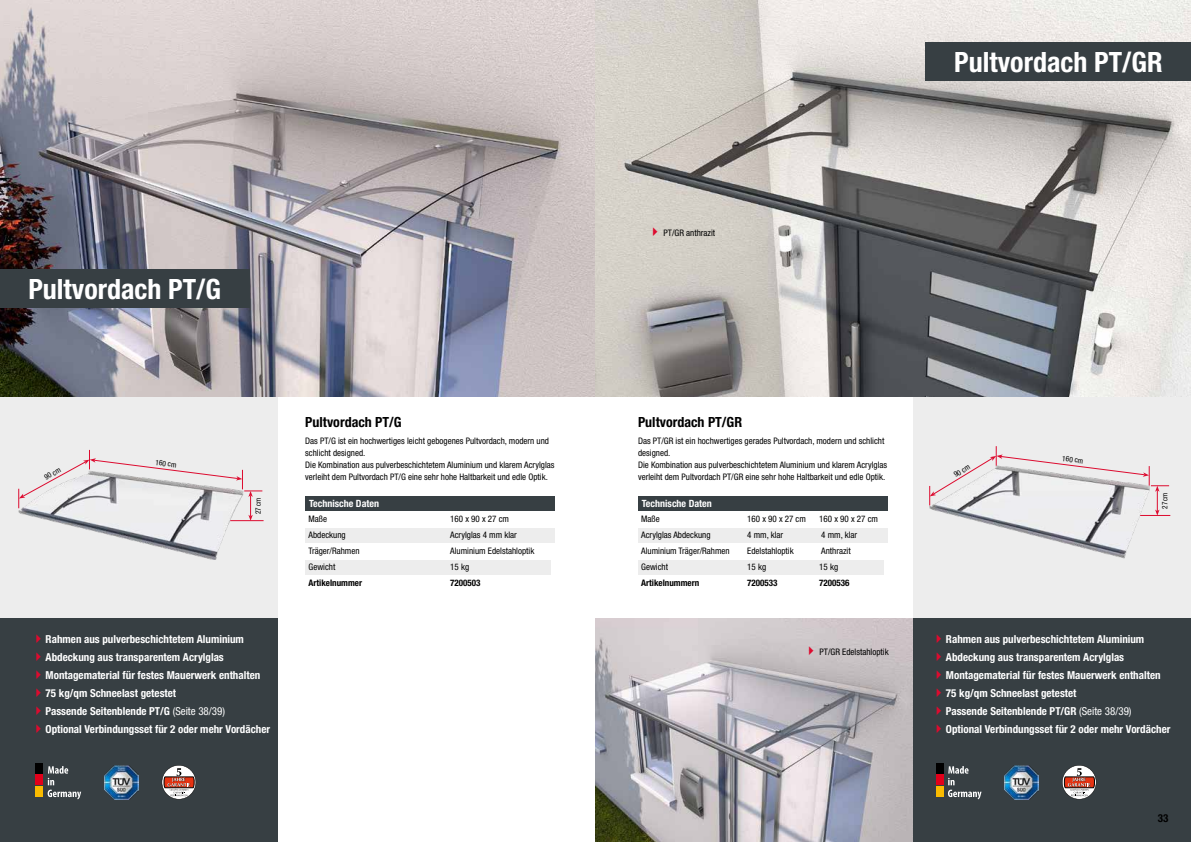
<style>
.page{position:relative;width:1191px;height:842px;background:#fff}
.page>*{position:absolute;margin:0;border:0;box-sizing:border-box;transform-origin:0 0}
.t1{font:700 condensed 28px "Helvetica Neue LT Pro";color:#fff}
.t2{font:700 condensed 14px "Helvetica Neue LT Pro";color:#000}
.t3{font:700 condensed 11px/18px "Helvetica Neue LT Pro";color:#fff}
.t4{font:700 condensed 11px "Helvetica Neue LT Pro";color:#000}
.t5{font:700 condensed 10px "Helvetica Neue LT Pro";color:#fff}
.t6{font:condensed 9px/12px "Helvetica Neue LT Pro";color:#000}
.t7{font:700 condensed 9px "Helvetica Neue LT Pro";color:#000}
.t8{font:condensed 7.5px "Helvetica Neue LT Pro";color:#000}
.t9{font:condensed 7.5px "Helvetica Neue LT Pro";color:#000;scale:.95 1}
.s1{font-weight:400}
</style>
<div class="page">
<div style="left:0;top:355px;width:278px;height:344px;background:#ededed"></div>
<div style="left:913px;top:348px;width:278px;height:344px;background:#ededed"></div>
<img style="left:18px;top:488px;width:240px;height:71px">
<img style="left:0;top:0;width:1191px;height:397px">
<div style="left:0;top:618px;width:278px;height:224px;background:#373f43"></div>
<img style="left:957px;top:516px;width:183px;height:43px">
<img style="left:595px;top:618px;width:318px;height:224px">
<div style="left:913px;top:618px;width:278px;height:224px;background:#373f43"></div>
<div style="left:305px;top:560px;width:246px;height:15px;background:#ededed"></div>
<hr style="left:230px;top:520px;width:33px;height:1px;background:#dd0b2f">
<svg style="left:19px;top:450px;width:243px;height:71px"></svg>
<div style="left:0;top:269px;width:249px;height:39px;background:#373f43"></div>
<div style="left:305px;top:528px;width:250px;height:14px;background:#ededed"></div>
<div style="left:305px;top:496px;width:250px;height:14px;background:#373f43"></div>
<div style="left:638px;top:560px;width:246px;height:15px;background:#ededed"></div>
<div style="left:926px;top:43px;width:265px;height:38px;background:#373f43"></div>
<hr style="left:1140px;top:515px;width:30px;height:1px;background:#dd0b2f">
<svg style="left:929px;top:446px;width:240px;height:70px"></svg>
<div style="left:638px;top:528px;width:249px;height:14px;background:#ededed"></div>
<div style="left:638px;top:496px;width:249px;height:14px;background:#373f43"></div>
<div style="left:35px;top:763px;width:8px;height:11px;background:#000"></div>
<div style="left:35px;top:774px;width:8px;height:11px;background:#e2001a"></div>
<div style="left:35px;top:786px;width:8px;height:11px;background:#fabb00"></div>
<svg style="left:48px;top:766px;width:33px;height:33px"></svg>
<img style="left:104px;top:765px;width:35px;height:34px">
<svg style="left:162px;top:765px;width:34px;height:34px"></svg>
<div style="left:935px;top:763px;width:8px;height:11px;background:#000"></div>
<div style="left:935px;top:774px;width:8px;height:11px;background:#e2001a"></div>
<div style="left:935px;top:786px;width:8px;height:11px;background:#fabb00"></div>
<svg style="left:948px;top:766px;width:33px;height:33px"></svg>
<img style="left:1004px;top:765px;width:35px;height:34px">
<svg style="left:1062px;top:765px;width:34px;height:34px"></svg>
<svg style="left:653px;top:227px;width:4px;height:9px"></svg>
<svg style="left:809px;top:646px;width:4px;height:9px"></svg>
<h1 class="t1" style="left:954px;top:46px;width:210px">Pultvordach PT/GR</h1>
<p class="t6" style="left:663px;top:227px;width:53px">PT/GR anthrazit</p>
<h1 class="t1" style="left:28px;top:272px;width:194px">Pultvordach PT/G</h1>
<p class="t8" style="left:43px;top:474px;width:19px;rotate:-29deg">90 cm</p>
<p class="t8" style="left:156px;top:458px;width:23px;rotate:7deg">160 cm</p>
<h2 class="t2" style="left:305px;top:414px;width:98px">Pultvordach PT/G</h2>
<p class="t6" style="left:305px;top:435px;width:251px">Das PT/G ist ein hochwertiges leicht gebogenes Pultvordach, modern und schlicht designed.<br>Die Kombination aus pulverbeschichtetem Aluminium und klarem Acrylglas verleiht dem Pultvordach PT/G eine sehr hohe Haltbarkeit und edle Optik.</p>
<h2 class="t2" style="left:638px;top:414px;width:106px">Pultvordach PT/GR</h2>
<p class="t6" style="left:638px;top:435px;width:251px">Das PT/GR ist ein hochwertiges gerades Pultvordach, modern und schlicht designed.<br>Die Kombination aus pulverbeschichtetem Aluminium und klarem Acrylglas verleiht dem Pultvordach PT/GR eine sehr hohe Haltbarkeit und edle Optik.</p>
<p class="t8" style="left:952px;top:471px;width:19px;rotate:-31deg">90 cm</p>
<p class="t8" style="left:1062px;top:454px;width:23px;rotate:7deg">160 cm</p>
<p class="t9" style="left:254px;top:514px;width:18px;rotate:-90deg">27 cm</p>
<p class="t5" style="left:309px;top:497px;width:71px">Technische Daten</p>
<p class="t6" style="left:308px;top:513px;width:20px">Maße</p>
<p class="t6" style="left:450px;top:513px;width:60px">160 x 90 x 27 cm</p>
<p class="t6" style="left:308px;top:529px;width:39px">Abdeckung</p>
<p class="t6" style="left:450px;top:529px;width:68px">Acrylglas 4 mm klar</p>
<p class="t6" style="left:308px;top:545px;width:53px">Träger/Rahmen</p>
<p class="t6" style="left:450px;top:545px;width:86px">Aluminium Edelstahloptik</p>
<p class="t6" style="left:308px;top:561px;width:28px">Gewicht</p>
<p class="t6" style="left:450px;top:561px;width:20px">15 kg</p>
<p class="t7" style="left:308px;top:578px;width:55px">Artikelnummer</p>
<p class="t7" style="left:450px;top:578px;width:32px">7200503</p>
<p class="t5" style="left:642px;top:497px;width:71px">Technische Daten</p>
<p class="t6" style="left:641px;top:513px;width:20px">Maße</p>
<p class="t6" style="left:747px;top:513px;width:60px">160 x 90 x 27 cm</p>
<p class="t6" style="left:819px;top:513px;width:60px">160 x 90 x 27 cm</p>
<p class="t6" style="left:641px;top:529px;width:71px">Acrylglas Abdeckung</p>
<p class="t6" style="left:747px;top:529px;width:37px">4 mm, klar</p>
<p class="t6" style="left:821px;top:529px;width:37px">4 mm, klar</p>
<p class="t6" style="left:641px;top:545px;width:90px">Aluminium Träger/Rahmen</p>
<p class="t6" style="left:747px;top:545px;width:48px">Edelstahloptik</p>
<p class="t6" style="left:821px;top:545px;width:31px">Anthrazit</p>
<p class="t6" style="left:641px;top:561px;width:28px">Gewicht</p>
<p class="t6" style="left:747px;top:561px;width:20px">15 kg</p>
<p class="t6" style="left:819px;top:561px;width:20px">15 kg</p>
<p class="t7" style="left:641px;top:578px;width:59px">Artikelnummern</p>
<p class="t7" style="left:747px;top:578px;width:32px">7200533</p>
<p class="t7" style="left:819px;top:578px;width:32px">7200536</p>
<p class="t9" style="left:1160px;top:509px;width:18px;rotate:-90deg">27 cm</p>
<p class="t3" style="left:46px;top:630px;width:226px">Rahmen aus pulverbeschichtetem Aluminium Abdeckung aus transparentem Acrylglas Montagematerial für festes Mauerwerk enthalten 75 kg/qm Schneelast getestet<br>Passende Seitenblende PT/G <span class="s1">(Seite 38/39)<br></span>Optional Verbindungsset für 2 oder mehr Vordächer</p>
<p class="t6" style="left:819px;top:646px;width:71px">PT/GR Edelstahloptik</p>
<p class="t3" style="left:946px;top:630px;width:226px">Rahmen aus pulverbeschichtetem Aluminium Abdeckung aus transparentem Acrylglas Montagematerial für festes Mauerwerk enthalten 75 kg/qm Schneelast getestet<br>Passende Seitenblende PT/GR <span class="s1">(Seite 38/39)<br></span>Optional Verbindungsset für 2 oder mehr Vordächer</p>
<p class="t4" style="left:1157px;top:812px;width:12px">33</p>
</div>
